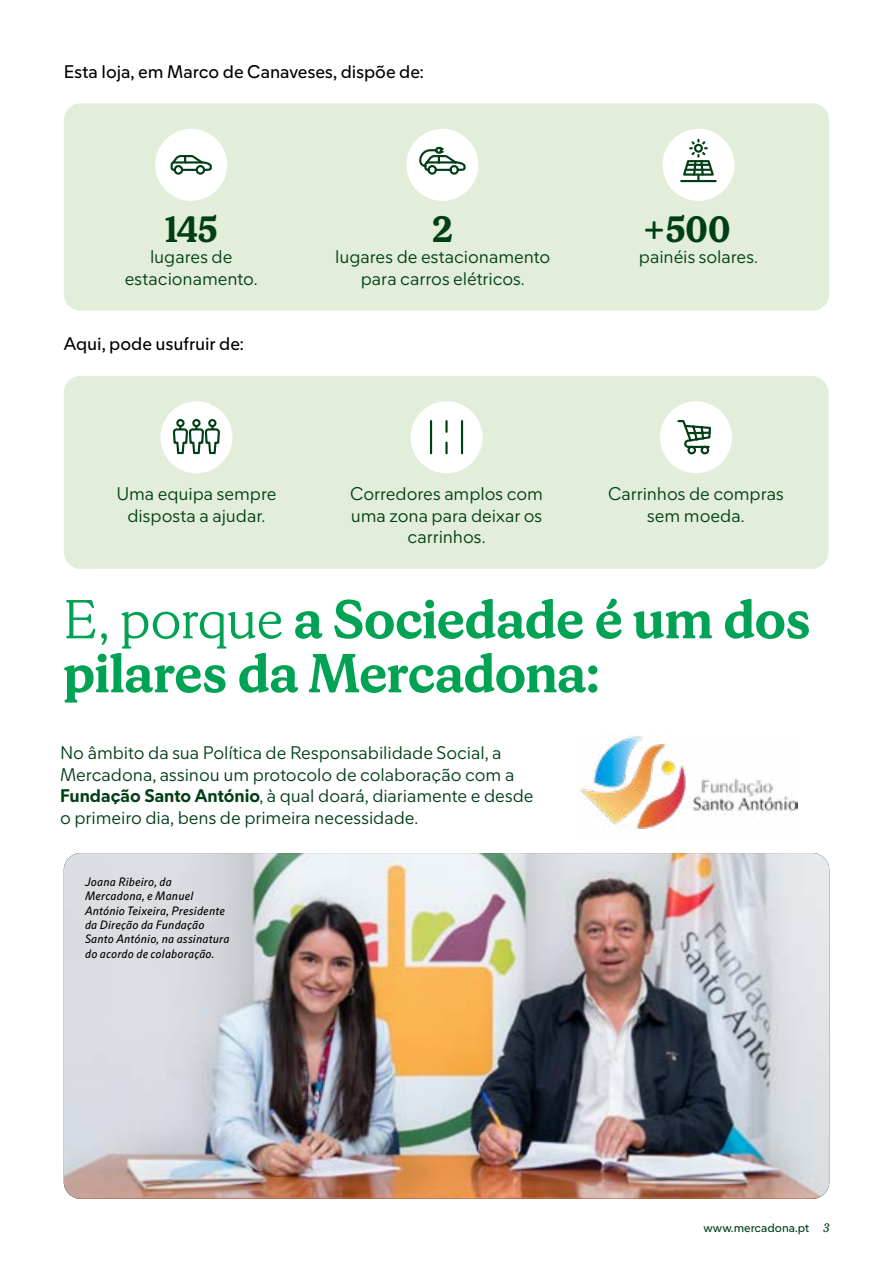
<style>
.page{position:relative;width:893px;height:1263px;background:#fff}
.page>*{position:absolute;margin:0;border:0;box-sizing:border-box;transform-origin:0 0}
.t1{font:700 54px/54px "Mercadona Serif";letter-spacing:-.005em;color:#00a254}
.t2{font:700 36px "Mercadona Serif";letter-spacing:.01em;color:#003e15}
.t3{font:300 18px/21.6px "Mercadona Sans";letter-spacing:-.005em;color:#003e15;text-align:center}
.t4{font:18px "Mercadona Sans";color:#000}
.t5{font:italic 12px/14.4px "Mercadona Sans";letter-spacing:.015em;color:#000}
.t6{font:12px "Mercadona Sans";color:#003e15}
.s1{font-weight:300}
.s2{font-weight:700}
.s3{font-family:"Mercadona Serif";font-style:italic}
</style>
<div class="page">
<img style="left:64px;top:853px;width:765px;height:346px">
<div style="left:64px;top:103px;width:765px;height:208px;background:#e2eeda;border-radius:17px"></div>
<div style="left:64px;top:376px;width:764px;height:193px;background:#e2eeda;border-radius:17px"></div>
<div style="left:662px;top:129px;width:72px;height:72px;background:#fff;border-radius:50%"></div>
<hr style="left:681px;top:180px;width:35px;height:2px;background:#003e15">
<svg style="left:683px;top:139px;width:31px;height:41px"></svg>
<div style="left:406px;top:129px;width:72px;height:72px;background:#fff;border-radius:50%"></div>
<svg style="left:419px;top:146px;width:47px;height:29px"></svg>
<div style="left:155px;top:129px;width:72px;height:72px;background:#fff;border-radius:50%"></div>
<div style="left:174px;top:165px;width:9px;height:10px;border:2px solid #003e15;border-radius:50%"></div>
<div style="left:196px;top:165px;width:9px;height:10px;border:2px solid #003e15;border-radius:50%"></div>
<svg style="left:170px;top:155px;width:42px;height:17px"></svg>
<img style="left:579px;top:735px;width:218px;height:94px">
<div style="left:411px;top:401px;width:72px;height:72px;background:#fff;border-radius:50%"></div>
<hr style="left:430px;top:421px;width:2px;height:32px;background:#003e15">
<svg style="left:445px;top:421px;width:3px;height:32px"></svg>
<hr style="left:461px;top:421px;width:2px;height:32px;background:#003e15">
<div style="left:660px;top:401px;width:72px;height:72px;background:#fff;border-radius:50%"></div>
<svg style="left:677px;top:420px;width:34px;height:35px"></svg>
<div style="left:160px;top:401px;width:72px;height:72px;background:#fff;border-radius:50%"></div>
<div style="left:192px;top:419px;width:9px;height:8px;border:2px solid #003e15;border-radius:50%"></div>
<div style="left:208px;top:419px;width:9px;height:8px;border:2px solid #003e15;border-radius:50%"></div>
<div style="left:176px;top:419px;width:9px;height:8px;border:2px solid #003e15;border-radius:50%"></div>
<svg style="left:172px;top:427px;width:48px;height:28px"></svg>
<p class="t4" style="left:64px;top:59px;width:362px">Esta loja, em Marco de Canaveses, dispõe de:</p>
<h2 class="t2" style="left:165px;top:202px;width:54px">145</h2>
<p class="t3" style="left:125px;top:245px;width:134px">lugares de estacionamento.</p>
<p class="t4" style="left:64px;top:331px;width:182px">Aqui, pode usufruir de:</p>
<p class="t3" style="left:116px;top:482px;width:162px">Uma equipa sempre disposta a ajudar.</p>
<h2 class="t2" style="left:433px;top:202px;width:21px">2</h2>
<p class="t3" style="left:335px;top:245px;width:217px">lugares de estacionamento para carros elétricos.</p>
<p class="t3" style="left:350px;top:482px;width:194px">Corredores amplos com uma zona para deixar os carrinhos.</p>
<h2 class="t2" style="left:666px;top:202px;width:66px">500</h2>
<p class="t3" style="left:639px;top:245px;width:121px">painéis solares.</p>
<h2 class="t2" style="left:644px;top:199px;width:22px">+</h2>
<p class="t3" style="left:608px;top:482px;width:177px">Carrinhos de compras sem moeda.</p>
<h1 class="t1" style="left:64px;top:589px;width:748px"><span class="s1">E, porque</span> a Sociedade é um dos pilares da Mercadona:</h1>
<p class="t3" style="left:60px;top:741px;width:475px;text-align:left">No âmbito da sua Política de Responsabilidade Social, a Mercadona, assinou um protocolo de colaboração com a <span class="s2">Fundação Santo António</span>, à qual doará, diariamente e desde o primeiro dia, bens de primeira necessidade.</p>
<p class="t5" style="left:85px;top:874px;width:146px">Joana Ribeiro, da<br>Mercadona, e Manuel<br>António Teixeira, Presidente da Direção da Fundação<br>Santo António, na assinatura do acordo de colaboração.</p>
<p class="t6" style="left:703px;top:1219px;width:127px">www.mercadona.pt <span class="s3">3</span></p>
</div>
